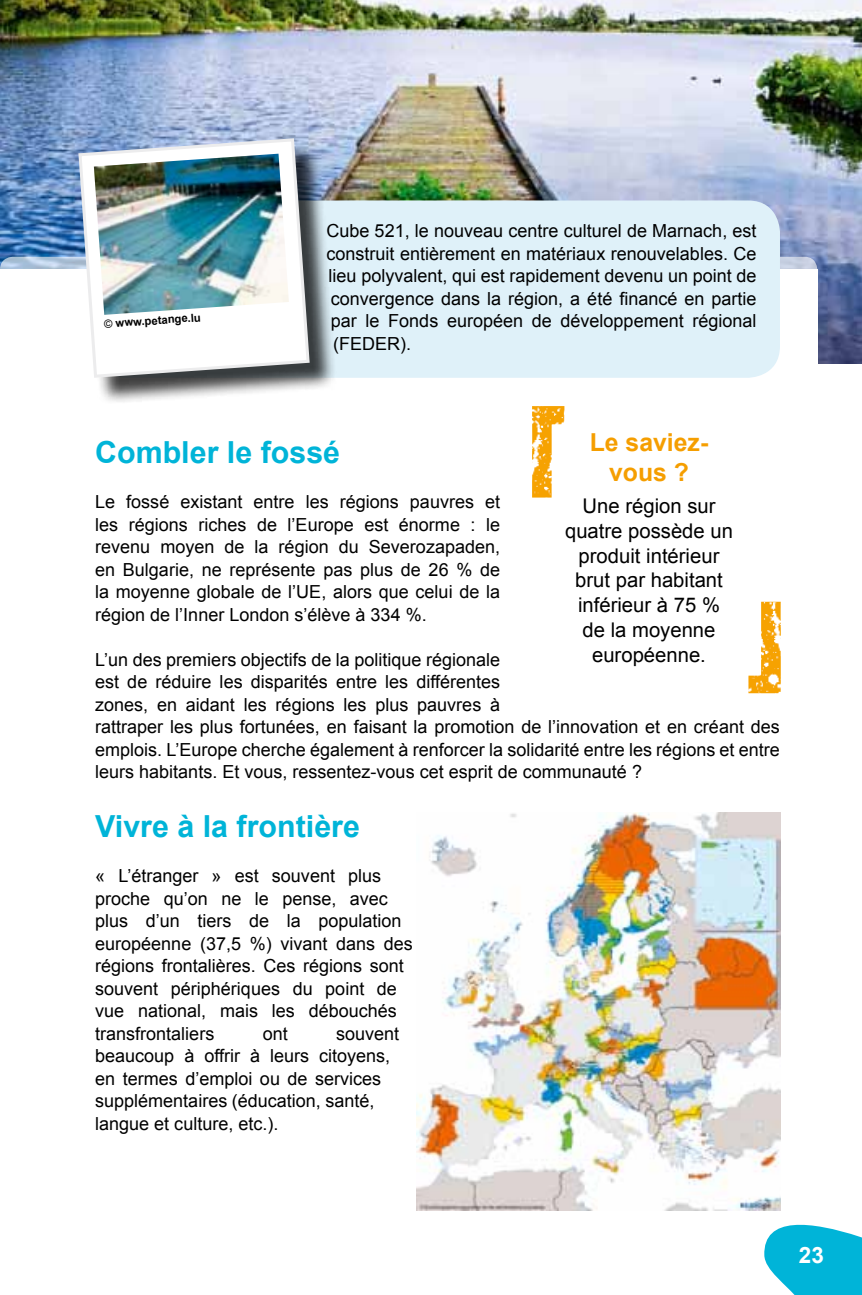
<style>
.page{position:relative;width:862px;height:1295px;background:#fff}
.page>*{position:absolute;margin:0;border:0;box-sizing:border-box;transform-origin:0 0}
.t1{font:700 30.38px "Arial";color:#00b4d8}
.t2{font:700 24.75px/29.7px "Arial";color:#f59e00;text-align:center}
.t3{font:700 22.5px "Arial";color:#fff}
.t4{font:20.25px/24.8px "Arial";color:#000;text-align:center}
.t5{font:18px/22.5px "Arial";color:#000}
.t6{font:700 11.25px "Arial";color:#000}
.s1{font-weight:400}
</style>
<div class="page">
<img style="left:416px;top:812px;width:364px;height:399px">
<svg style="left:718px;top:1175px;width:143px;height:120px"></svg>
<img style="left:0;top:0;width:861px;height:363px">
<div style="left:0;top:269px;width:816px;height:211px;background:#fff"></div>
<svg style="left:0;top:257px;width:816px;height:53px"></svg>
<div style="left:95px;top:200px;width:684px;height:178px;background:#dff1f9;border-radius:32px"></div>
<div style="left:83px;top:142px;width:254px;height:263px;background:#000;opacity:.75"></div>
<svg style="left:77px;top:137px;width:234px;height:242px"></svg>
<img style="left:94px;top:154px;width:195px;height:161px">
<img style="left:532px;top:406px;width:32px;height:91px">
<img style="left:748px;top:602px;width:32px;height:91px">
<p class="t6" style="left:104px;top:316px;width:98px;rotate:-4deg"><span class="s1">©</span> www.petange.lu</p>
<p class="t5" style="left:326px;top:220px;width:431px">Cube 521, le nouveau centre culturel de Marnach, est</p>
<p class="t5" style="left:326px;top:242px;width:431px">construit entièrement en matériaux renouvelables. Ce</p>
<p class="t5" style="left:328px;top:265px;width:429px">lieu polyvalent, qui est rapidement devenu un point de</p>
<p class="t5" style="left:331px;top:287px;width:427px">convergence dans la région, a été financé en partie</p>
<p class="t5" style="left:331px;top:310px;width:427px">par le Fonds européen de développement régional</p>
<p class="t5" style="left:333px;top:332px;width:79px">(FEDER).</p>
<h2 class="t2" style="left:589px;top:429px;width:120px">Le saviez&shy;vous ?</h2>
<p class="t4" style="left:564px;top:494px;width:169px">Une région sur quatre possède un produit intérieur brut par habitant inférieur à 75 % de la moyenne européenne.</p>
<h1 class="t1" style="left:95px;top:433px;width:246px">Combler le fossé</h1>
<p class="t5" style="left:95px;top:491px;width:406px;text-align:justify">Le fossé existant entre les régions pauvres et les régions riches de l’Europe est énorme : le revenu moyen de la région du Severozapaden, en Bulgarie, ne représente pas plus de 26 % de la moyenne globale de l’UE, alors que celui de la région de l’Inner London s’élève à 334 %.</p>
<p class="t5" style="left:95px;top:648px;width:685px">L’un des premiers objectifs de la politique régionale<br>est de réduire les disparités entre les différentes<br>zones, en aidant les régions les plus pauvres à<br>rattraper les plus fortunées, en faisant la promotion de l’innovation et en créant des emplois. L’Europe cherche également à renforcer la solidarité entre les régions et entre leurs habitants. Et vous, ressentez-vous cet esprit de communauté ?</p>
<h1 class="t1" style="left:95px;top:806px;width:266px">Vivre à la frontière</h1>
<p class="t5" style="left:95px;top:865px;width:319px">« L’étranger » est souvent plus proche qu’on ne le pense, avec plus d’un tiers de la population européenne (37,5 %) vivant dans des régions frontalières. Ces régions sont souvent périphériques du point de vue national, mais les débouchés transfrontaliers</p>
<p class="t5" style="left:95px;top:1022px;width:305px;text-indent:241px">souvent beaucoup à offrir à leurs citoyens, en termes d’emploi ou de services supplémentaires (éducation, santé, langue et culture, etc.).</p>
<p class="t5" style="left:262px;top:1022px;width:27px">ont</p>
<p class="t3" style="left:798px;top:1240px;width:27px">23</p>
</div>
